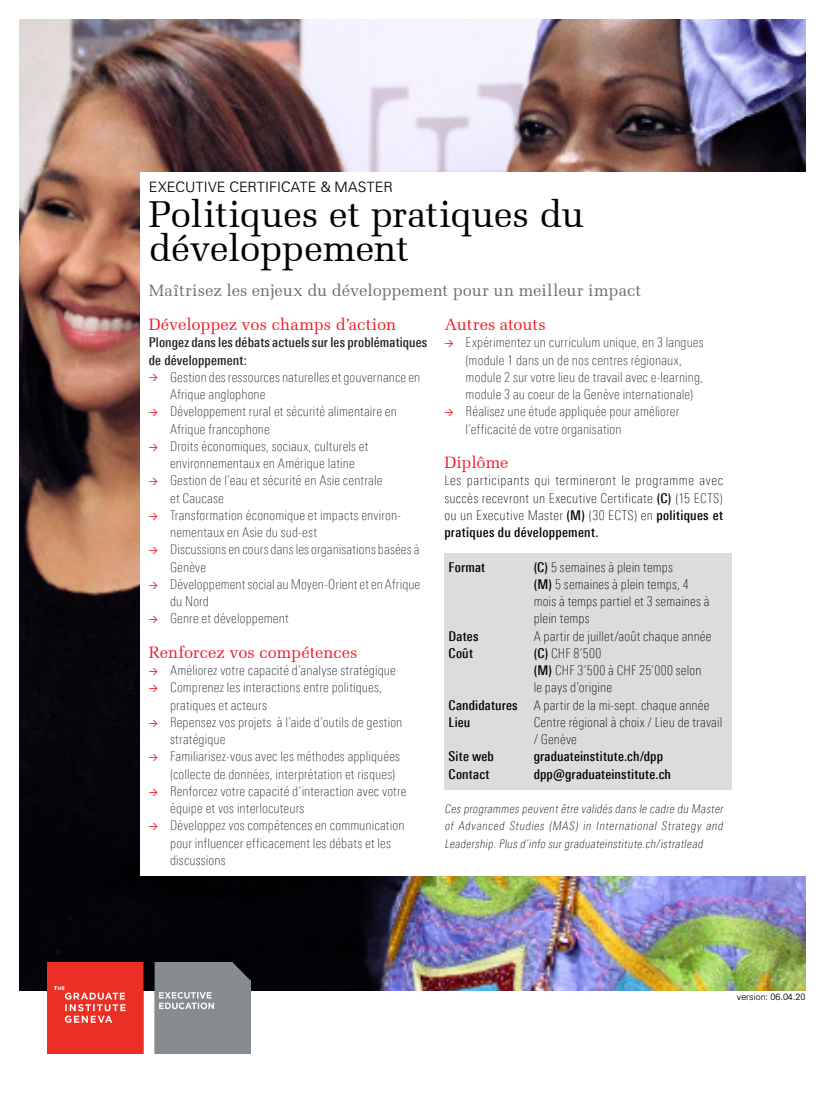
<style>
.page{position:relative;width:825px;height:1093px;background:#fff}
.page>*{position:absolute;margin:0;border:0;box-sizing:border-box;transform-origin:0 0}
._01-Grand_titre{font:37.5px/34.5px "Melior";letter-spacing:-.015em;color:#000}
.TxT_de_base_-_LinoTy{font:16.5px "Melior";color:#ed1c29}
.t1{font:16.5px "Melior";color:#6d6e71}
._03-Petit_sous-titre{font:16.5px "Melior";letter-spacing:-.01em;color:#ed1c29}
._03-Petit_sous-titre-2{font:300 14.25px "Univers";letter-spacing:.015em;color:#000}
.TxT_de_base_-_LinoTy-2{font:100 13.5px/17.2px "Univers NW01 220 Cd";letter-spacing:.01em;color:#221f20}
.TxT_de_base_-_LinoTy-3{font:100 13.5px/17.2px "Univers NW01 220 Cd";letter-spacing:.01em;color:#000}
.TxT_de_base_-_LinoTy-4{font:500 13.5px "Univers NW01 520 Cd";letter-spacing:.015em;color:#000}
.TxT_de_base_-_LinoTy-5{font:500 13.5px/17.2px "Univers NW01 520 Cd";letter-spacing:.01em;color:#221f20}
.TxT_de_base_-_LinoTy-6{font:italic 100 12px/17.2px "Univers NW01 220 Cd";color:#000;text-align:justify}
.t2{font:300 9px "Univers";color:#000}
.s1{font-family:"DIN";font-weight:500;font-size:9px;color:#ed212b}
.s2{font-family:"DIN";font-weight:500;font-size:9px;color:#ed1c29}
.s3{font-family:"Univers NW01 520 Cd";font-weight:500}
</style>
<div class="page">
<img style="left:19px;top:19px;width:787px;height:971px">
<div style="left:727px;top:182px;width:92px;height:694px;background:#fff"></div>
<div style="left:140px;top:172px;width:679px;height:168px;background:#fff"></div>
<div style="left:140px;top:305px;width:591px;height:571px;background:#fff"></div>
<div style="left:444px;top:553px;width:287px;height:237px;background:#dcdcdc"></div>
<img style="left:48px;top:962px;width:202px;height:91px">
<p class="_03-Petit_sous-titre-2" style="left:149px;top:178px;width:246px">EXECUTIVE CERTIFICATE &amp; MASTER</p>
<p class="_01-Grand_titre" style="left:149px;top:197px;width:437px">Politiques et pratiques du développement</p>
<p class="t1" style="left:149px;top:280px;width:494px">Maîtrisez les enjeux du développement pour un meilleur impact</p>
<p class="TxT_de_base_-_LinoTy" style="left:149px;top:315px;width:249px">Développez vos champs d’action</p>
<p class="TxT_de_base_-_LinoTy-5" style="left:149px;top:334px;width:280px">Plongez dans les débats actuels sur les problématiques de développement:</p>
<p class="TxT_de_base_-_LinoTy-2" style="left:170px;top:368px;width:252px;text-indent:-21px"><span class="s1">&gt;</span> Gestion des ressources naturelles et gouvernance en<br>Afrique anglophone</p>
<p class="TxT_de_base_-_LinoTy-2" style="left:170px;top:403px;width:228px;text-indent:-21px"><span class="s1">&gt;</span> Développement rural et sécurité alimentaire en<br>Afrique francophone</p>
<p class="TxT_de_base_-_LinoTy-2" style="left:149px;top:437px;width:221px;text-align:center"><span class="s1">&gt;</span> Droits économiques, sociaux, culturels et environnementaux en Amérique latine</p>
<p class="TxT_de_base_-_LinoTy-2" style="left:149px;top:472px;width:235px"><span class="s2">&gt;</span> Gestion de l’eau et sécurité en Asie centrale</p>
<p class="TxT_de_base_-_LinoTy-2" style="left:170px;top:489px;width:55px">et Caucase</p>
<p class="TxT_de_base_-_LinoTy-2" style="left:170px;top:506px;width:232px;text-indent:-21px"><span class="s1">&gt;</span> Transformation économique et impacts environ&shy;nementaux en Asie du sud-est</p>
<p class="TxT_de_base_-_LinoTy-2" style="left:170px;top:541px;width:251px;text-indent:-21px"><span class="s1">&gt;</span> Discussions en cours dans les organisations basées à<br>Genève</p>
<p class="TxT_de_base_-_LinoTy-2" style="left:170px;top:575px;width:252px;text-indent:-21px"><span class="s1">&gt;</span> Développement social au Moyen-Orient et en Afrique du Nord</p>
<p class="TxT_de_base_-_LinoTy-2" style="left:149px;top:610px;width:141px"><span class="s1">&gt;</span> Genre et développement</p>
<p class="TxT_de_base_-_LinoTy" style="left:149px;top:642px;width:210px">Renforcez vos compétences</p>
<p class="TxT_de_base_-_LinoTy-2" style="left:149px;top:662px;width:248px"><span class="s2">&gt;</span> Améliorez votre capacité d’analyse stratégique</p>
<p class="TxT_de_base_-_LinoTy-2" style="left:170px;top:679px;width:214px;text-indent:-21px"><span class="s1">&gt;</span> Comprenez les interactions entre politiques, pratiques et acteurs</p>
<p class="TxT_de_base_-_LinoTy-2" style="left:170px;top:713px;width:234px;text-indent:-21px"><span class="s1">&gt;</span> Repensez vos projets à l’aide d’outils de gestion stratégique</p>
<p class="TxT_de_base_-_LinoTy-2" style="left:170px;top:748px;width:232px;text-indent:-21px"><span class="s1">&gt;</span> Familiarisez-vous avec les méthodes appliquées (collecte de données, interprétation et risques)</p>
<p class="TxT_de_base_-_LinoTy-2" style="left:170px;top:782px;width:238px;text-indent:-21px"><span class="s1">&gt;</span> Renforcez votre capacité d’interaction avec votre équipe et vos interlocuteurs</p>
<p class="TxT_de_base_-_LinoTy-2" style="left:170px;top:817px;width:236px;text-indent:-21px"><span class="s1">&gt;</span> Développez vos compétences en communication pour influencer efficacement les débats et les discussions</p>
<p class="TxT_de_base_-_LinoTy" style="left:444px;top:315px;width:103px">Autres atouts</p>
<p class="TxT_de_base_-_LinoTy-2" style="left:466px;top:334px;width:240px;text-indent:-21px"><span class="s2">&gt;</span> Expérimentez un curriculum unique, en 3 langues (module 1 dans un de nos centres régionaux, module 2 sur votre lieu de travail avec e-learning, module 3 au coeur de la Genève internationale)</p>
<p class="TxT_de_base_-_LinoTy-2" style="left:466px;top:403px;width:215px;text-indent:-21px"><span class="s1">&gt;</span> Réalisez une étude appliquée pour améliorer l’efficacité de votre organisation</p>
<p class="_03-Petit_sous-titre" style="left:444px;top:453px;width:66px">Diplôme</p>
<p class="TxT_de_base_-_LinoTy-3" style="left:444px;top:472px;width:280px;text-align:justify">Les participants qui termineront le programme avec succès recevront un Executive Certificate <span class="s3">(C)</span> (15 ECTS) ou un Executive Master <span class="s3">(M)</span> (30 ECTS) en <span class="s3">politiques et pratiques du développement.</span></p>
<p class="TxT_de_base_-_LinoTy-4" style="left:449px;top:559px;width:38px">Format</p>
<p class="TxT_de_base_-_LinoTy-3" style="left:534px;top:558px;width:141px"><span class="s3">(C)</span> 5 semaines à plein temps</p>
<p class="TxT_de_base_-_LinoTy-3" style="left:534px;top:575px;width:177px"><span class="s3">(M)</span> 5 semaines à plein temps, 4 mois à temps partiel et 3 semaines à plein temps</p>
<p class="TxT_de_base_-_LinoTy-4" style="left:449px;top:628px;width:31px">Dates</p>
<p class="TxT_de_base_-_LinoTy-3" style="left:534px;top:627px;width:179px">A partir de juillet/août chaque année</p>
<p class="TxT_de_base_-_LinoTy-4" style="left:449px;top:645px;width:26px">Coût</p>
<p class="TxT_de_base_-_LinoTy-3" style="left:534px;top:644px;width:69px"><span class="s3">(C)</span> CHF 8’500</p>
<p class="TxT_de_base_-_LinoTy-3" style="left:534px;top:662px;width:169px"><span class="s3">(M)</span> CHF 3’500 à CHF 25’000 selon le pays d’origine</p>
<p class="TxT_de_base_-_LinoTy-3" style="left:449px;top:696px;width:262px"><span class="s3">Candidatures</span> A partir de la mi-sept. chaque année</p>
<p class="TxT_de_base_-_LinoTy-4" style="left:449px;top:714px;width:23px">Lieu</p>
<p class="TxT_de_base_-_LinoTy-3" style="left:534px;top:713px;width:190px">Centre régional à choix / Lieu de travail</p>
<p class="TxT_de_base_-_LinoTy-3" style="left:534px;top:731px;width:45px">/ Genève</p>
<p class="TxT_de_base_-_LinoTy-4" style="left:449px;top:749px;width:47px">Site web</p>
<p class="TxT_de_base_-_LinoTy-4" style="left:534px;top:749px;width:131px">graduateinstitute.ch/dpp</p>
<p class="TxT_de_base_-_LinoTy-4" style="left:449px;top:766px;width:42px">Contact</p>
<p class="TxT_de_base_-_LinoTy-4" style="left:534px;top:766px;width:139px">dpp@graduateinstitute.ch</p>
<p class="TxT_de_base_-_LinoTy-6" style="left:444px;top:800px;width:282px">Ces programmes peuvent être validés dans le cadre du Master of Advanced Studies (MAS) in International Strategy and Leadership.Plus d’info surgraduateinstitute.ch/istratlead</p>
<p class="t2" style="left:737px;top:991px;width:70px">version: 06.04.20</p>
</div>
